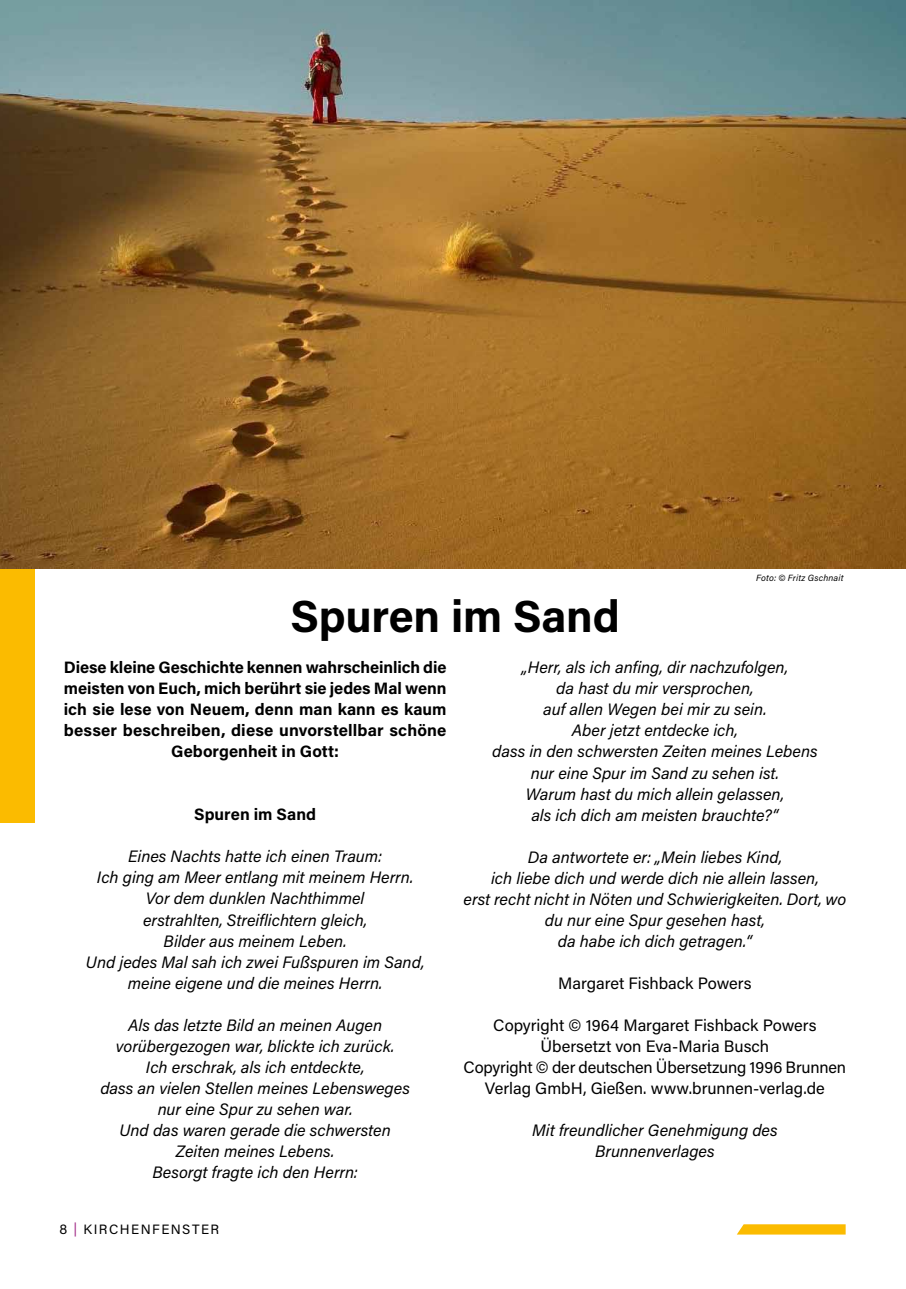
<style>
.page{position:relative;width:906px;height:1289px;background:#fff}
.page>*{position:absolute;margin:0;border:0;box-sizing:border-box;transform-origin:0 0}
.t1{font:700 45px "Acumin Pro";letter-spacing:-.005em;color:#000}
.t2{font:italic 16.5px/21px "Acumin Pro";color:#000;text-align:center}
.t3{font:700 16.5px/21px "Acumin Pro";color:#000;text-align:center}
.t4{font:16.5px/21px "Acumin Pro";letter-spacing:-.005em;color:#000;text-align:center}
.t5{font:13.5px "Acumin Pro";letter-spacing:.11em;color:#000}
.t6{font:italic 9px "Acumin Pro";letter-spacing:.02em;color:#000}
.s1{color:#a32f89}
</style>
<div class="page">
<div style="left:0;top:278px;width:35px;height:544px;background:#fbbb00"></div>
<svg style="left:737px;top:1224px;width:108px;height:10px"></svg>
<img style="left:0;top:0;width:906px;height:568px">
<h1 class="t1" style="left:290px;top:584px;width:331px">Spuren im Sand</h1>
<p class="t6" style="left:756px;top:571px;width:89px">Foto: © Fritz Gschnait</p>
<p class="t3" style="left:64px;top:656px;width:384px">Diese kleine Geschichte kennen wahrscheinlich die meisten von Euch, mich berührt sie jedes Mal wenn ich sie lese von Neuem, denn man kann es kaum besser beschreiben, diese unvorstellbar schöne Geborgenheit in Gott:</p>
<p class="t3" style="left:194px;top:803px;width:124px">Spuren im Sand</p>
<p class="t2" style="left:86px;top:845px;width:340px">Eines Nachts hatte ich einen Traum:<br>Ich ging am Meer entlang mit meinem Herrn.<br>Vor dem dunklen Nachthimmel<br>erstrahlten, Streiflichtern gleich,<br>Bilder aus meinem Leben.<br>Und jedes Mal sah ich zwei Fußspuren im Sand, meine eigene und die meines Herrn.</p>
<p class="t2" style="left:100px;top:1013px;width:311px">Als das letzte Bild an meinen Augen vorübergezogen war, blickte ich zurück.<br>Ich erschrak, als ich entdeckte,<br>dass an vielen Stellen meines Lebensweges nur eine Spur zu sehen war.<br>Und das waren gerade die schwersten Zeiten meines Lebens.<br>Besorgt fragte ich den Herrn:</p>
<p class="t5" style="left:60px;top:1220px;width:151px">8 <span class="s1">|</span> Kirchenfenster</p>
<p class="t2" style="left:492px;top:656px;width:327px">„Herr, als ich anfing, dir nachzufolgen,<br>da hast du mir versprochen,<br>auf allen Wegen bei mir zu sein.<br>Aber jetzt entdecke ich,<br>dass in den schwersten Zeiten meines Lebens nur eine Spur im Sand zu sehen ist.<br>Warum hast du mich allein gelassen,<br>als ich dich am meisten brauchte?“</p>
<p class="t2" style="left:463px;top:845px;width:384px">Da antwortete er: „Mein liebes Kind,<br>ich liebe dich und werde dich nie allein lassen,<br>erst recht nicht in Nöten und Schwierigkeiten. Dort, wo du nur eine Spur gesehen hast,<br>da habe ich dich getragen.“</p>
<p class="t4" style="left:558px;top:971px;width:195px">Margaret Fishback Powers</p>
<p class="t4" style="left:463px;top:1013px;width:384px">Copyright © 1964 Margaret Fishback Powers Übersetzt von Eva-Maria Busch<br>Copyright © der deutschen Übersetzung 1996 Brunnen Verlag GmbH, Gießen. www.brunnen-verlag.de</p>
<p class="t2" style="left:532px;top:1118px;width:247px">Mit freundlicher Genehmigung des<br>Brunnenverlages</p>
</div>
